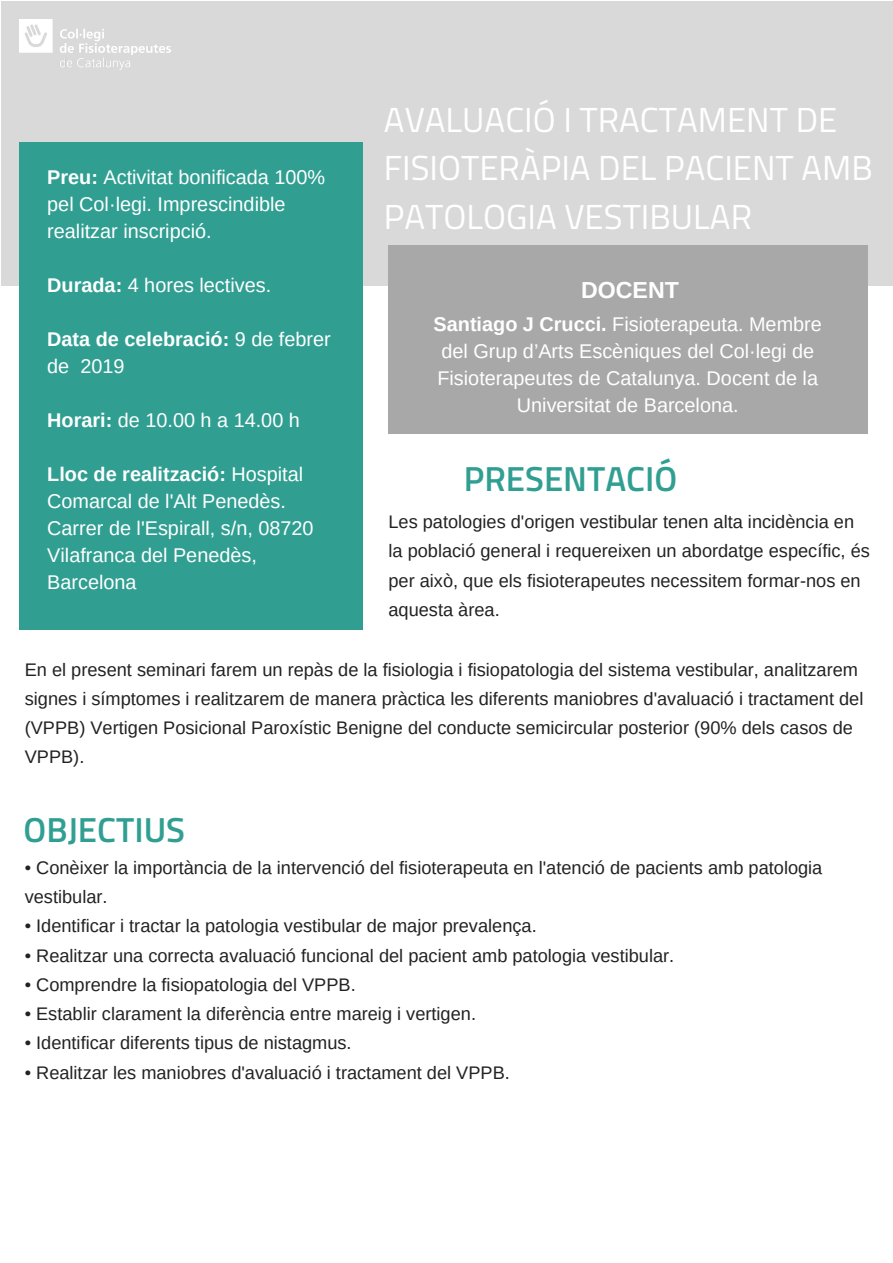
<style>
.page{position:relative;width:893px;height:1263px;background:#fff}
.page>*{position:absolute;margin:0;border:0;box-sizing:border-box;transform-origin:0 0}
.t1{font:34.8px/48.4px "Titillium Web";color:#fff}
.t2{font:600 34.8px "Titillium Web";color:#309f92}
.t3{font:700 23.25px "Arimo";color:#fff}
.t4{font:19.8px/27px "Arimo";color:#fff}
.t5{font:700 19.8px/27px "Arimo";color:#fff}
.t6{font:18.15px/29.2px "Arimo";color:#222}
.s1{font-weight:700}
.s2{font-weight:400}
</style>
<div class="page">
<div style="left:1px;top:1px;width:892px;height:285px;background:#d9d9d9"></div>
<img style="left:19px;top:19px;width:151px;height:51px">
<div style="left:19px;top:142px;width:344px;height:487px;background:#309f92"></div>
<div style="left:388px;top:245px;width:480px;height:188px;background:#a8a8a8"></div>
<p class="t4" style="left:47px;top:163px;width:279px"><span class="s1">Preu:</span> Activitat bonificada 100% pel Col·legi. Imprescindible realitzar inscripció.</p>
<p class="t4" style="left:47px;top:271px;width:225px"><span class="s1">Durada:</span> 4 hores lectives.</p>
<p class="t5" style="left:47px;top:325px;width:285px">Data de celebració: <span class="s2">9 de febrer de 2019</span></p>
<p class="t4" style="left:47px;top:406px;width:254px"><span class="s1">Horari:</span> de 10.00 h a 14.00 h</p>
<p class="t4" style="left:47px;top:460px;width:268px"><span class="s1">Lloc de realització:</span> Hospital<br>Comarcal de l'Alt Penedès.<br>Carrer de l'Espirall, s/n, 08720<br>Vilafranca del Penedès,<br>Barcelona</p>
<h1 class="t1" style="left:384px;top:95px;width:490px">AVALUACIÓ I TRACTAMENT DE<br>FISIOTERÀPIA DEL PACIENT AMB<br>PATOLOGIA VESTIBULAR</h1>
<p class="t3" style="left:581px;top:277px;width:99px">DOCENT</p>
<p class="t4" style="left:434px;top:311px;width:390px;text-align:center"><span class="s1">Santiago J Crucci.</span> Fisioterapeuta. Membre del Grup d’Arts Escèniques del Col·legi de Fisioterapeutes de Catalunya. Docent de la Universitat de Barcelona.</p>
<h1 class="t2" style="left:464px;top:451px;width:215px">PRESENTACIÓ</h1>
<p class="t6" style="left:388px;top:507px;width:483px">Les patologies d'origen vestibular tenen alta incidència en la població general i requereixen un abordatge específic, és per això, que els fisioterapeutes necessitem formar-nos en aquesta àrea.</p>
<p class="t6" style="left:25px;top:655px;width:840px">En el present seminari farem un repàs de la fisiologia i fisiopatologia del sistema vestibular, analitzarem signes i símptomes i realitzarem de manera pràctica les diferents maniobres d'avaluació i tractament del (VPPB) Vertigen Posicional Paroxístic Benigne del conducte semicircular posterior (90% dels casos de VPPB).</p>
<h1 class="t2" style="left:24px;top:803px;width:163px">OBJECTIUS</h1>
<p class="t6" style="left:25px;top:853px;width:799px">• Conèixer la importància de la intervenció del fisioterapeuta en l'atenció de pacients amb patologia vestibular.</p>
<p class="t6" style="left:25px;top:911px;width:513px">• Identificar i tractar la patologia vestibular de major prevalença.</p>
<p class="t6" style="left:25px;top:941px;width:651px">• Realitzar una correcta avaluació funcional del pacient amb patologia vestibular.</p>
<p class="t6" style="left:25px;top:970px;width:332px">• Comprendre la fisiopatologia del VPPB.</p>
<p class="t6" style="left:25px;top:999px;width:453px">• Establir clarament la diferència entre mareig i vertigen.</p>
<p class="t6" style="left:25px;top:1028px;width:328px">• Identificar diferents tipus de nistagmus.</p>
<p class="t6" style="left:25px;top:1058px;width:487px">• Realitzar les maniobres d'avaluació i tractament del VPPB.</p>
</div>
